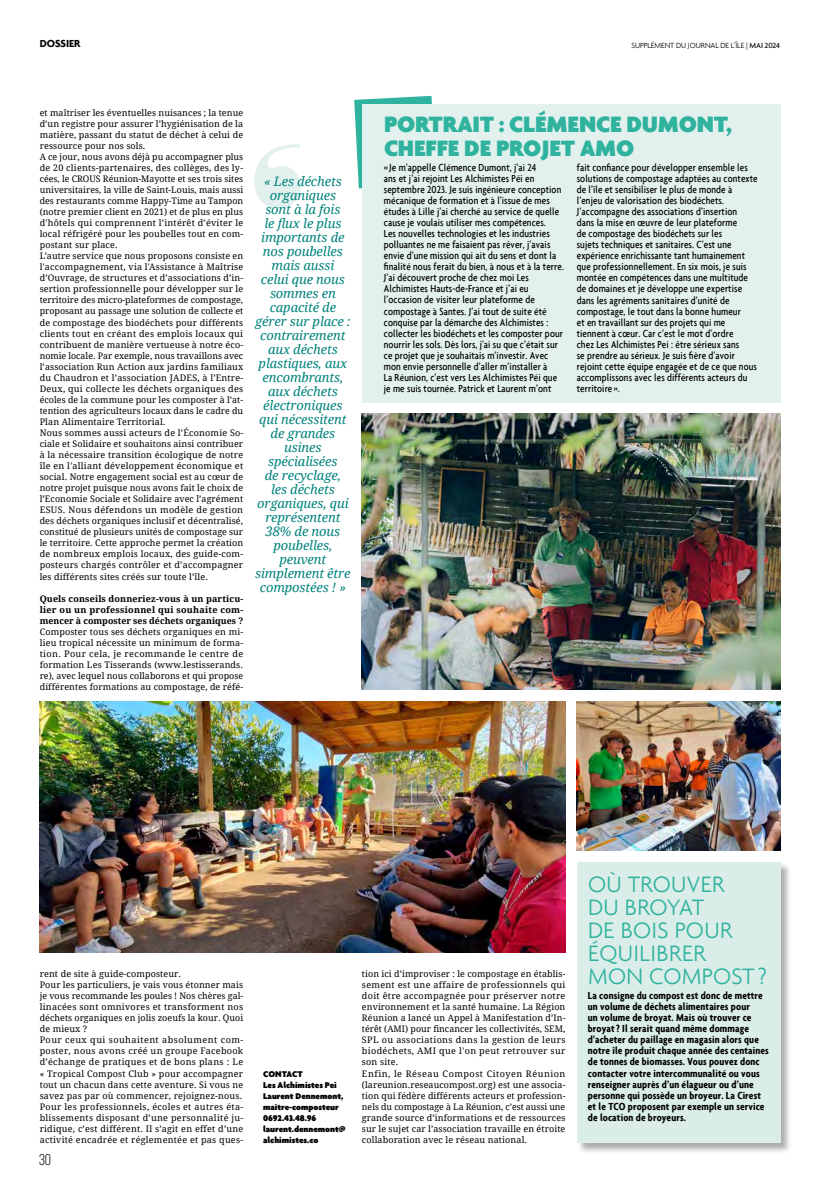
<style>
.page{position:relative;width:820px;height:1191px;background:#fff}
.page>*{position:absolute;margin:0;border:0;box-sizing:border-box;transform-origin:0 0}
.t1{font:300 24px/23px "Agenda";letter-spacing:.015em;color:#2fb39f}
.t2{font:900 24px/24px "Agenda";letter-spacing:-.005em;color:#2fb39f}
.t3{font:15.5px "Bebas Neue Pro";color:#000}
.t4{font:italic 13px/14px "Droid Serif";letter-spacing:-.01em;color:#00837c;text-align:center}
.t5{font:500 condensed 11px/11px "Agenda";letter-spacing:.01em;color:#000}
.t6{font:700 condensed 11px/11px "Agenda";letter-spacing:.01em;color:#000}
.t7{font:700 11px "Agenda";letter-spacing:-.005em;color:#000}
.t8{font:9px/11px "Droid Serif";letter-spacing:.015em;color:#000}
.t9{font:700 9px/11px "Droid Serif";color:#000;text-align:justify}
.t10{font:900 9px/11px "Agenda";letter-spacing:-.005em;color:#000}
.t11{font:300 8px "Agenda";letter-spacing:-.005em;color:#000}
.s1{font-weight:500}
</style>
<div class="page">
<svg style="left:354px;top:96px;width:78px;height:92px"></svg>
<div style="left:577px;top:862px;width:214px;height:292px;background:#000;opacity:.32"></div>
<div style="left:576px;top:862px;width:204px;height:280px;background:#daede8"></div>
<div style="left:362px;top:104px;width:418px;height:299px;background:#e2f1ed"></div>
<img style="left:40px;top:701px;width:525px;height:251px">
<img style="left:362px;top:414px;width:418px;height:276px">
<img style="left:576px;top:701px;width:204px;height:149px">
<svg style="left:254px;top:144px;width:47px;height:64px"></svg>
<p class="t7" style="left:40px;top:37px;width:42px">DOSSIER</p>
<p class="t11" style="left:631px;top:40px;width:150px">SUPPLÉMENT DU JOURNAL DE L’ÎLE | <span class="s1">MAI 2024</span></p>
<p class="t8" style="left:40px;top:107px;width:205px">et maîtriser les éventuelles nuisances ; la tenue d’un registre pour assurer l’hygiénisation de la matière, passant du statut de déchet à celui de ressource pour nos sols.<br>A ce jour, nous avons déjà pu accompagner plus de 20 clients-partenaires, des collèges, des ly&shy;cées, le CROUS Réunion-Mayotte et ses trois sites universitaires, la ville de Saint-Louis, mais aussi des restaurants comme Happy-Time au Tampon (notre premier client en 2021) et de plus en plus d'hôtels qui comprennent l’intérêt d’éviter le local réfrigéré pour les poubelles tout en com&shy;postant sur place.<br>L’autre service que nous proposons consiste en l'accompagnement, via l'Assistance à Maîtrise d’Ouvrage, de structures et d’associations d’in&shy;sertion professionnelle pour développer sur le territoire des micro-plateformes de compostage, proposant au passage une solution de collecte et de compostage des biodéchets pour différents clients tout en créant des emplois locaux qui contribuent de manière vertueuse à notre éco&shy;nomie locale. Par exemple, nous travaillons avec l’association Run Action aux jardins familiaux du Chaudron et l’association JADES, à l’Entre-Deux, qui collecte les déchets organiques des écoles de la commune pour les composter à l’at&shy;tention des agriculteurs locaux dans le cadre du Plan Alimentaire Territorial.<br>Nous sommes aussi acteurs de l’Économie So&shy;ciale et Solidaire et souhaitons ainsi contribuer à la nécessaire transition écologique de notre île en l'alliant développement économique et social. Notre engagement social est au cœur de notre projet puisque nous avons fait le choix de l’Economie Sociale et Solidaire avec l’agrément ESUS. Nous défendons un modèle de gestion des déchets organiques inclusif et décentralisé, constitué de plusieurs unités de compostage sur le territoire. Cette approche permet la création de nombreux emplois locaux, des guide-com&shy;posteurs chargés contrôler et d’accompagner les différents sites créés sur toute l’île.</p>
<p class="t9" style="left:40px;top:592px;width:205px">Quels conseils donneriez-vous à un particu&shy;lier ou un professionnel qui souhaite com&shy;mencer à composter ses déchets organiques ?</p>
<p class="t8" style="left:40px;top:626px;width:205px;text-align:justify">Composter tous ses déchets organiques en mi&shy;lieu tropical nécessite un minimum de forma&shy;tion. Pour cela, je recommande le centre de formation Les Tisserands (www.lestisserands. re), avec lequel nous collaborons et qui propose différentes formations au compostage, de réfé-</p>
<p class="t4" style="left:255px;top:174px;width:97px">« Les déchets organiques<br>sont à la fois<br>le flux le plus importants de nos poubelles mais aussi<br>celui que nous sommes en capacité de gérer sur place : contrairement aux déchets plastiques, aux encombrants, aux déchets électroniques qui nécessitent de grandes usines spécialisées<br>de recyclage, les déchets organiques, qui représentent<br>38% de nous poubelles, peuvent simplement être compostées ! »</p>
<h1 class="t2" style="left:384px;top:112px;width:349px">PORTRAIT : CLÉMENCE DUMONT,<br>CHEFFE DE PROJET AMO</h1>
<p class="t5" style="left:383px;top:162px;width:181px">« Je m'appelle Clémence Dumont, j’ai 24<br>ans et j’ai rejoint Les Alchimistes Péi en septembre 2023. Je suis ingénieure conception mécanique de formation et à l'issue de mes études à Lille j’ai cherché au service de quelle cause je voulais utiliser mes compétences.<br>Les nouvelles technologies et les industries polluantes ne me faisaient pas rêver, j’avais envie d’une mission qui ait du sens et dont la finalité nous ferait du bien, à nous et à la terre.<br>J’ai découvert proche de chez moi Les Alchimistes Hauts-de-France et j’ai eu l’occasion de visiter leur plateforme de compostage à Santes. J’ai tout de suite été conquise par la démarche des Alchimistes : collecter les biodéchets et les composter pour nourrir les sols. Dès lors, j'ai su que c’était sur ce projet que je souhaitais m’investir. Avec mon envie personnelle d’aller m’installer à<br>La Réunion, c’est vers Les Alchimistes Péi que je me suis tournée. Patrick et Laurent m’ont</p>
<p class="t5" style="left:576px;top:162px;width:182px">fait confiance pour développer ensemble les solutions de compostage adaptées au contexte de l’île et sensibiliser le plus de monde à l’enjeu de valorisation des biodéchets.<br>J’accompagne des associations d’insertion<br>dans la mise en œuvre de leur plateforme<br>de compostage des biodéchets sur les<br>sujets techniques et sanitaires. C’est une expérience enrichissante tant humainement que professionnellement. En six mois, je suis montée en compétences dans une multitude de domaines et je développe une expertise dans les agréments sanitaires d’unité de compostage, le tout dans la bonne humeur<br>et en travaillant sur des projets qui me tiennent à cœur. Car c’est le mot d’ordre<br>chez Les Alchimistes Pei : être sérieux sans<br>se prendre au sérieux. Je suis fière d’avoir rejoint cette équipe engagée et de ce que nous accomplissons avec les différents acteurs du territoire ».</p>
<p class="t8" style="left:40px;top:968px;width:205px">rent de site à guide-composteur.<br>Pour les particuliers, je vais vous étonner mais je vous recommande les poules ! Nos chères gal&shy;linacées sont omnivores et transforment nos déchets organiques en jolis zoeufs la kour. Quoi de mieux ?<br>Pour ceux qui souhaitent absolument com&shy;poster, nous avons créé un groupe Facebook d’échange de pratiques et de bons plans : Le « Tropical Compost Club » pour accompagner tout un chacun dans cette aventure. Si vous ne savez pas par où commencer, rejoignez-nous.<br>Pour les professionnels, écoles et autres éta&shy;blissements disposant d’une personnalité ju&shy;ridique, c’est différent. Il s’agit en effet d’une activité encadrée et réglementée et pas ques-</p>
<p class="t8" style="left:362px;top:968px;width:205px">tion ici d’improviser : le compostage en établis&shy;sement est une affaire de professionnels qui doit être accompagnée pour préserver notre environnement et la santé humaine. La Région Réunion a lancé un Appel à Manifestation d’In&shy;térêt (AMI) pour fincancer les collectivités, SEM, SPL ou associations dans la gestion de leurs biodéchets, AMI que l'on peut retrouver sur son site.<br>Enfin, le Réseau Compost Citoyen Réunion (lareunion.reseaucompost.org) est une associa&shy;tion qui fédère différents acteurs et profession&shy;nels du compostage à La Réunion, c’est aussi une grande source d’informations et de ressources sur le sujet car l’association travaille en étroite collaboration avec le réseau national.</p>
<p class="t10" style="left:263px;top:1068px;width:84px">CONTACT<br>Les Alchimistes Pei<br>Laurent Dennemont, maître-composteur<br>0692.43.48.96 laurent.dennemont@ alchimistes.co</p>
<h2 class="t3" style="left:39px;top:1151px;width:14px">30</h2>
<h1 class="t1" style="left:588px;top:872px;width:180px">OÙ TROUVER<br>DU BROYAT<br>DE BOIS POUR<br>ÉQUILIBRER<br>MON COMPOST ?</h1>
<p class="t6" style="left:587px;top:990px;width:182px">La consigne du compost est donc de mettre un volume de déchets alimentaires pour<br>un volume de broyat. Mais où trouver ce broyat ? Il serait quand même dommage d'acheter du paillage en magasin alors que notre île produit chaque année des centaines de tonnes de biomasses. Vous pouvez donc contacter votre intercommunalité ou vous renseigner auprès d’un élagueur ou d’une personne qui possède un broyeur. La Cirest et le TCO proposent par exemple un service de location de broyeurs.</p>
</div>
